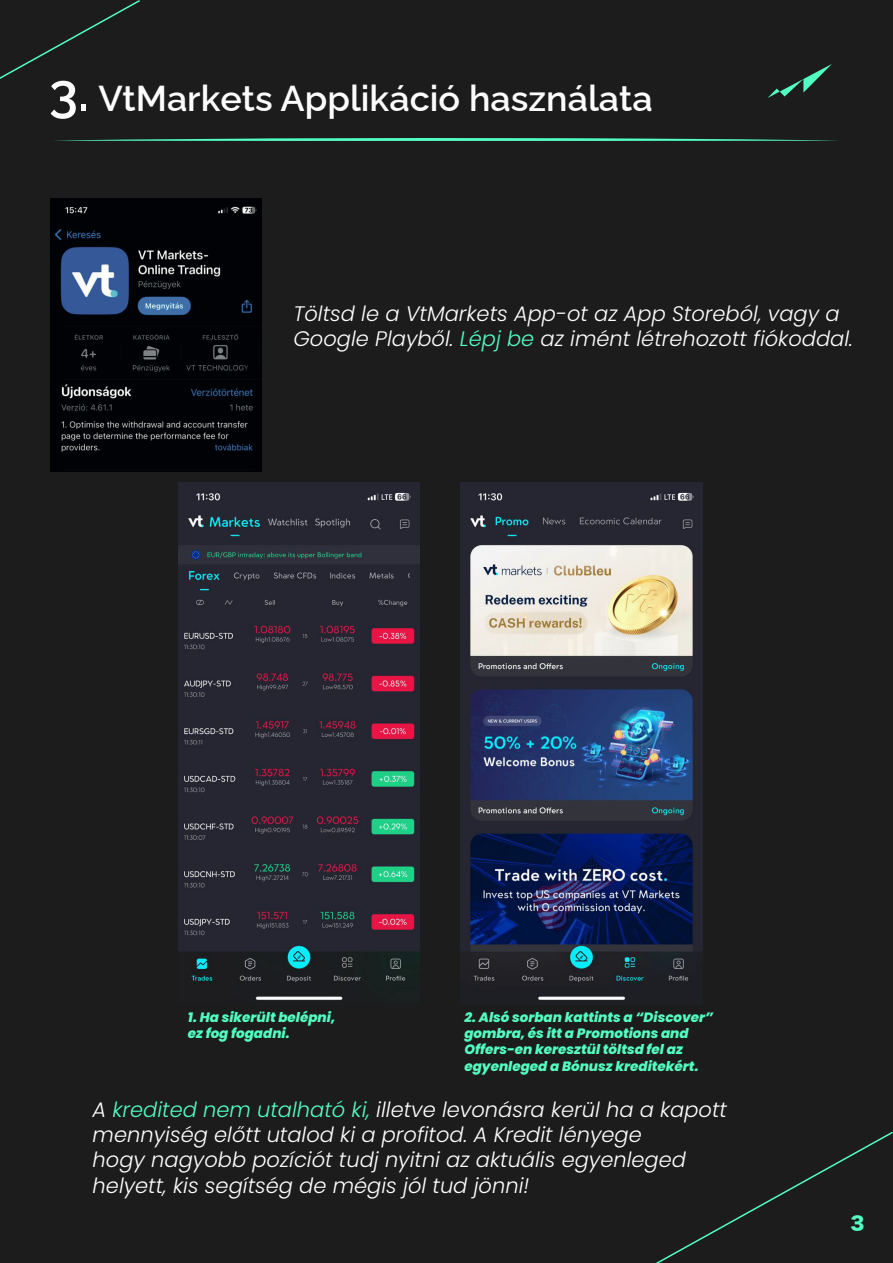
<style>
.page{position:relative;width:893px;height:1263px;background:#fff}
.page>*{position:absolute;margin:0;border:0;box-sizing:border-box;transform-origin:0 0}
.t1{font:100 36px "Raleway";color:#fcfcfc}
.t2{font:italic 300 21px/25.2px "Poppins";color:#fff}
.t3{font:18px "Hira Kaku Std W8";color:#53fec2}
.t4{font:italic 800 13.5px/16.2px "Poppins";color:#53fec2}
.s1{font-size:52.8px}
.s2{color:#53fec2}
</style>
<div class="page">
<div style="left:0;top:1px;width:892px;height:1262px;background:#1c1c1c"></div>
<svg style="left:768px;top:64px;width:64px;height:34px"></svg>
<svg style="left:0;top:0;width:142px;height:79px"></svg>
<svg style="left:656px;top:1130px;width:237px;height:133px"></svg>
<svg style="left:54px;top:138px;width:784px;height:3px"></svg>
<img style="left:51px;top:198px;width:210px;height:274px">
<img style="left:178px;top:482px;width:242px;height:518px">
<img style="left:461px;top:482px;width:241px;height:518px">
<h1 class="t1" style="left:49px;top:70px;width:605px"><span class="s1">3.</span> VtMarkets Applikáció használata</h1>
<p class="t2" style="left:294px;top:301px;width:561px">Töltsd le a VtMarkets App-ot az App Storeból, vagy a<br>Google Playből. <span class="s2">Lépj be</span> az imént létrehozott fiókoddal.</p>
<p class="t4" style="left:188px;top:1009px;width:149px">1. Ha sikerült belépni, ez fog fogadni.</p>
<p class="t4" style="left:464px;top:1009px;width:251px">2. Alsó sorban kattints a “Discover” gombra, és itt a Promotions and Offers-en keresztül töltsd fel az egyenleged a Bónusz kreditekért.</p>
<p class="t2" style="left:93px;top:1097px;width:636px">A <span class="s2">kredited nem utalható ki,</span> illetve levonásra kerül ha a kapott mennyiség előtt utalod ki a profitod. A Kredit lényege<br>hogy nagyobb pozíciót tudj nyitni az aktuális egyenleged helyett, kis segítség de mégis jól tud jönni!</p>
<p class="t3" style="left:850px;top:1213px;width:15px">3</p>
</div>
